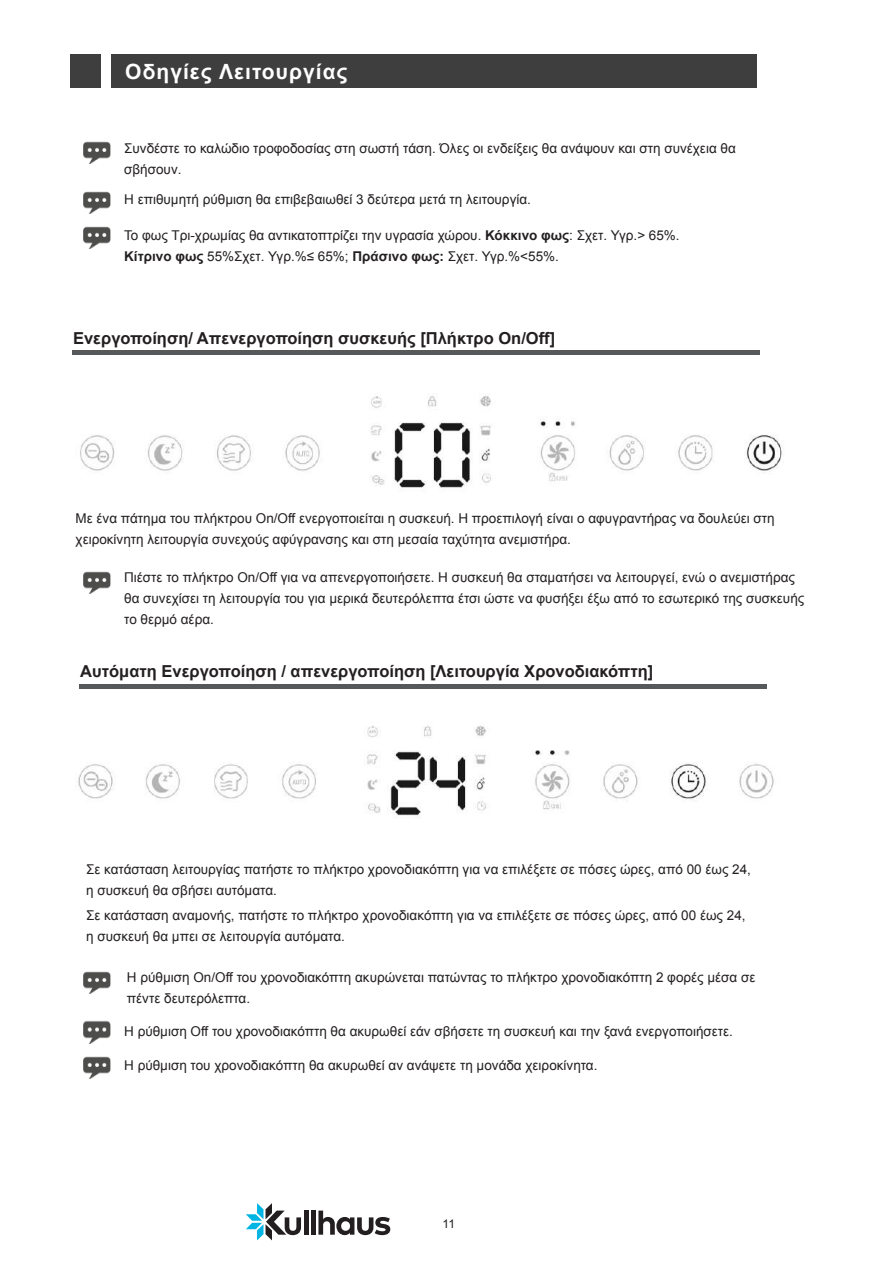
<style>
.page{position:relative;width:893px;height:1263px;background:#fff}
.page>*{position:absolute;margin:0;border:0;box-sizing:border-box;transform-origin:0 0}
.t1{font:700 21px "Arial";letter-spacing:.05em;color:#fff}
.t2{font:700 16.5px "Arial";color:#231f20}
.t3{font:13.5px/21px "Arial";color:#231f20}
.t4{font:12px "Arial";color:#231f20}
.s1{font-weight:700}
</style>
<div class="page">
<hr style="left:304px;top:1210px;width:4px;height:25px;background:#231f20">
<div style="left:311px;top:1210px;width:5px;height:25px;background:#231f20"></div>
<svg style="left:318px;top:1210px;width:72px;height:25px"></svg>
<svg style="left:246px;top:1203px;width:55px;height:37px"></svg>
<div style="left:112px;top:55px;width:645px;height:33px;background:#3e3e3f"></div>
<div style="left:70px;top:55px;width:31px;height:33px;background:#3e3e3f"></div>
<hr style="left:72px;top:350px;width:687px;height:4px;background:#57585a">
<img style="left:80px;top:395px;width:703px;height:96px">
<img style="left:83px;top:571px;width:28px;height:23px">
<div style="left:79px;top:684px;width:687px;height:5px;background:#57585a"></div>
<img style="left:78px;top:725px;width:696px;height:91px">
<img style="left:83px;top:141px;width:28px;height:23px">
<img style="left:83px;top:191px;width:28px;height:22px">
<img style="left:83px;top:226px;width:28px;height:23px">
<img style="left:83px;top:971px;width:28px;height:22px">
<img style="left:83px;top:1020px;width:28px;height:23px">
<img style="left:83px;top:1056px;width:28px;height:22px">
<h1 class="t1" style="left:125px;top:58px;width:224px">Οδηγίες Λειτουργίας</h1>
<p class="t3" style="left:124px;top:138px;width:613px">Συνδέστε το καλώδιο τροφοδοσίας στη σωστή τάση. Όλες οι ενδείξεις θα ανάψουν και στη συνέχεια θα σβήσουν.</p>
<p class="t3" style="left:124px;top:189px;width:408px">Η επιθυμητή ρύθμιση θα επιβεβαιωθεί 3 δεύτερα μετά τη λειτουργία.</p>
<p class="t3" style="left:124px;top:225px;width:557px">Το φως Τρι-χρωμίας θα αντικατοπτρίζει την υγρασία χώρου. <span class="s1">Κόκκινο φως</span>: Σχετ. Υγρ.&gt; 65%.<br><span class="s1">Κίτρινο φως</span> 55%Σχετ. Υγρ.%≤ 65%; <span class="s1">Πράσινο φως:</span> Σχετ. Υγρ.%&lt;55%.</p>
<p class="t2" style="left:73px;top:328px;width:484px">Ενεργοποίηση/ Απενεργοποίηση συσκευής [Πλήκτρο On/Off]</p>
<p class="t3" style="left:76px;top:508px;width:701px">Με ένα πάτημα του πλήκτρου On/Off ενεργοποιείται η συσκευή. Η προεπιλογή είναι ο αφυγραντήρας να δουλεύει στη χειροκίνητη λειτουργία συνεχούς αφύγρανσης και στη μεσαία ταχύτητα ανεμιστήρα.</p>
<p class="t3" style="left:124px;top:567px;width:682px">Πιέστε το πλήκτρο On/Off για να απενεργοποιήσετε. Η συσκευή θα σταματήσει να λειτουργεί, ενώ ο ανεμιστήρας θα συνεχίσει τη λειτουργία του για μερικά δευτερόλεπτα έτσι ώστε να φυσήξει έξω από το εσωτερικό της συσκευής το θερμό αέρα.</p>
<p class="t2" style="left:80px;top:660px;width:575px">Αυτόματη Ενεργοποίηση / απενεργοποίηση [Λειτουργία Χρονοδιακόπτη]</p>
<p class="t3" style="left:86px;top:858px;width:666px">Σε κατάσταση λειτουργίας πατήστε το πλήκτρο χρονοδιακόπτη για να επιλέξετε σε πόσες ώρες, από 00 έως 24, η συσκευή θα σβήσει αυτόματα.</p>
<p class="t3" style="left:86px;top:905px;width:661px">Σε κατάσταση αναμονής, πατήστε το πλήκτρο χρονοδιακόπτη για να επιλέξετε σε πόσες ώρες, από 00 έως 24, η συσκευή θα μπει σε λειτουργία αυτόματα.</p>
<p class="t3" style="left:127px;top:967px;width:630px">Η ρύθμιση On/Off του χρονοδιακόπτη ακυρώνεται πατώντας το πλήκτρο χρονοδιακόπτη 2 φορές μέσα σε πέντε δευτερόλεπτα.</p>
<p class="t3" style="left:124px;top:1021px;width:610px">Η ρύθμιση Off του χρονοδιακόπτη θα ακυρωθεί εάν σβήσετε τη συσκευή και την ξανά ενεργοποιήσετε.</p>
<p class="t3" style="left:124px;top:1055px;width:475px">Η ρύθμιση του χρονοδιακόπτη θα ακυρωθεί αν ανάψετε τη μονάδα χειροκίνητα.</p>
<p class="t4" style="left:443px;top:1216px;width:14px">11</p>
</div>
